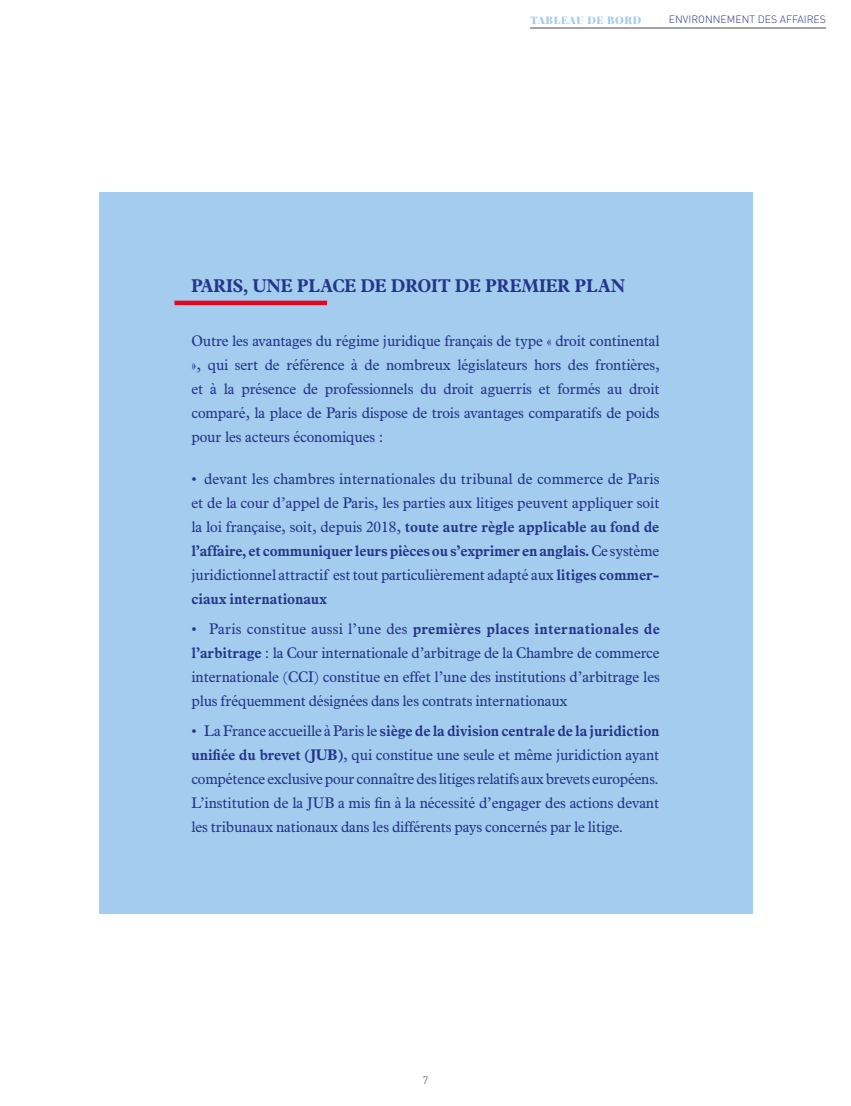
<style>
.page{position:relative;width:851px;height:1106px;background:#fff}
.page>*{position:absolute;margin:0;border:0;box-sizing:border-box;transform-origin:0 0}
.t1{font:700 18px "News Plantin MT Std";color:#26358c}
.t2{font:15px/24px "News Plantin MT Std";color:#26358c;text-align:justify}
.t3{font:300 10.5px "DIN Pro";color:#26358c}
.t4{font:900 10.5px "Playfair Display";letter-spacing:.07em;color:#a3ccee}
.s1{font-weight:700}
</style>
<div class="page">
<hr style="left:530px;top:28px;width:296px;height:1px;background:#4a4a49">
<div style="left:99px;top:192px;width:653px;height:721px;background:#a3ccee"></div>
<hr style="left:174px;top:301px;width:153px;height:4px;background:#e40521">
<p class="t4" style="left:530px;top:11px;width:112px">TABLEAU DE BORD</p>
<p class="t3" style="left:668px;top:11px;width:159px">ENVIRONNEMENT DES AFFAIRES</p>
<p class="t1" style="left:191px;top:275px;width:435px">PARIS, UNE PLACE DE DROIT DE PREMIER PLAN</p>
<p class="t2" style="left:191px;top:328px;width:469px">Outre les avantages du régime juridique français de type « droit continental », qui sert de référence à de nombreux législateurs hors des frontières, et à la présence de professionnels du droit aguerris et formés au droit comparé, la place de Paris dispose de trois avantages comparatifs de poids pour les acteurs économiques :</p>
<p class="t2" style="left:191px;top:466px;width:469px">• devant les chambres internationales du tribunal de commerce de Paris et de la cour d’appel de Paris, les parties aux litiges peuvent appliquer soit la loi française, soit, depuis 2018, <span class="s1">toute autre règle applicable au fond de l’affaire, et communiquer leurs pièces ou s’exprimer en anglais.</span> Ce système juridictionnel attractif est tout particulièrement adapté aux <span class="s1">litiges commer&shy;ciaux internationaux</span></p>
<p class="t2" style="left:191px;top:616px;width:470px">• Paris constitue aussi l’une des <span class="s1">premières places internationales de l’arbitrage</span> : la Cour internationale d’arbitrage de la Chambre de commerce internationale (CCI) constitue en effet l’une des institutions d’arbitrage les plus fréquemment désignées dans les contrats internationaux</p>
<p class="t2" style="left:191px;top:718px;width:469px">• La France accueille à Paris le <span class="s1">siège de la division centrale de la juridiction unifiée du brevet (JUB)</span>, qui constitue une seule et même juridiction ayant compétence exclusive pour connaître des litiges relatifs aux brevets européens.<br>L’institution de la JUB a mis fin à la nécessité d’engager des actions devant les tribunaux nationaux dans les différents pays concernés par le litige.</p>
<p class="t3" style="left:422px;top:1071px;width:7px">7</p>
</div>
